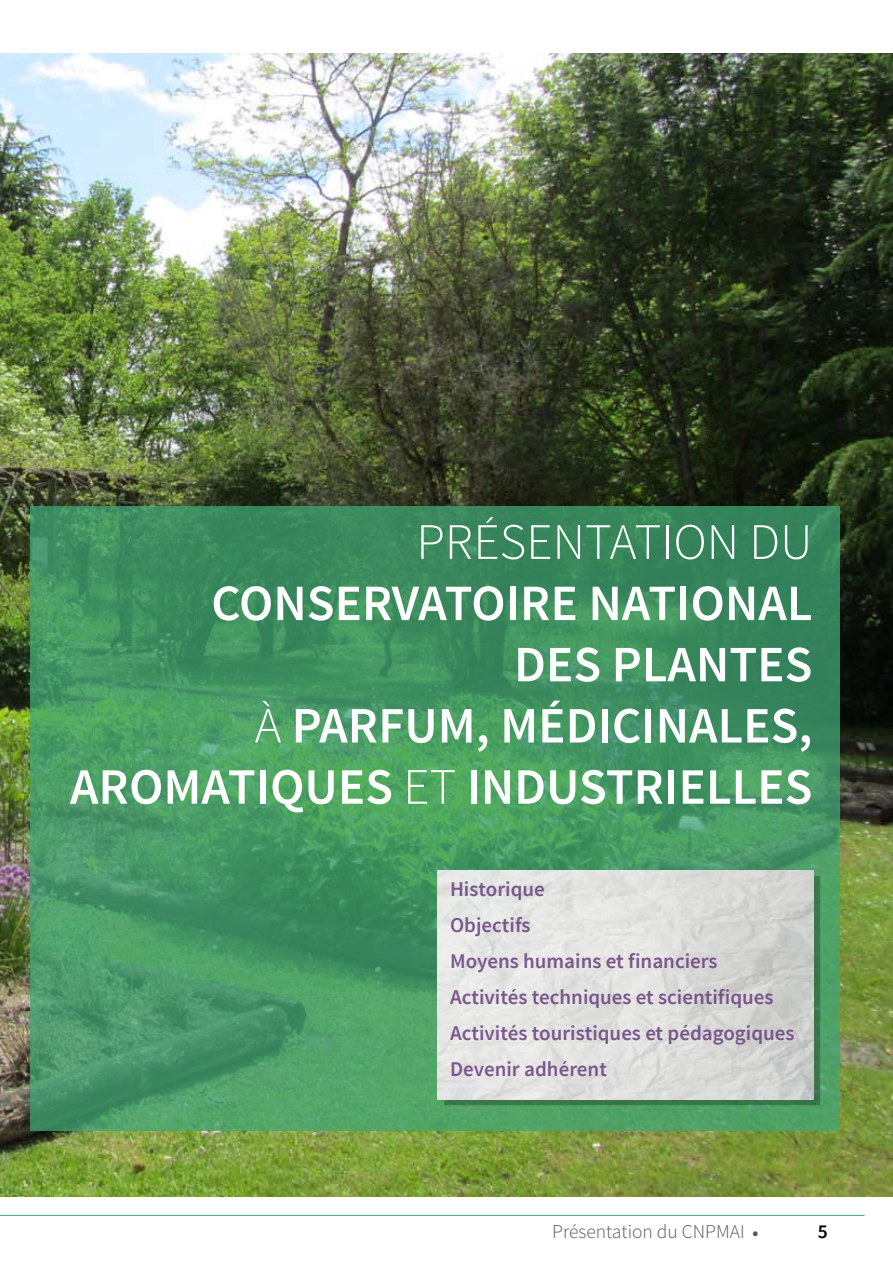
<style>
.page{position:relative;width:893px;height:1263px;background:#fff}
.page>*{position:absolute;margin:0;border:0;box-sizing:border-box;transform-origin:0 0}
.t1{font:600 51px/61.2px "Source Sans Pro";color:#fff}
.t2{font:300 51px "Source Sans Pro";color:#fff}
.t3{font:600 21px/36px "Source Sans Pro";color:#6d4782}
.t4{font:300 19.5px "Source Sans Pro";color:#58585a}
.t5{font:600 19.5px "Source Sans Pro";color:#000}
.s1{font-weight:300}
.s2{font-weight:900;font-size:16.5px}
</style>
<div class="page">
<hr style="left:0;top:1215px;width:865px;height:1px;background:#41a775">
<img style="left:0;top:54px;width:893px;height:1142px">
<svg style="left:30px;top:506px;width:809px;height:625px;background:#449562"></svg>
<div style="left:444px;top:876px;width:377px;height:230px;background:#000;opacity:.3"></div>
<img style="left:437px;top:870px;width:376px;height:229px">
<h1 class="t2" style="left:416px;top:511px;width:269px">PRÉSENTATION</h1>
<h1 class="t2" style="left:749px;top:511px;width:65px">DU</h1>
<h1 class="t1" style="left:211px;top:574px;width:233px">conservatoi</h1>
<h1 class="t1" style="left:520px;top:574px;width:129px">re natio</h1>
<h1 class="t1" style="left:514px;top:574px;width:272px;text-indent:211px">nal des plantes</h1>
<h1 class="t1" style="left:255px;top:696px;width:155px"><span class="s1">À</span> parfum</h1>
<h1 class="t1" style="left:476px;top:696px;width:242px">, m édici nales</h1>
<h1 class="t1" style="left:798px;top:696px;width:16px">,</h1>
<h1 class="t1" style="left:70px;top:757px;width:89px">aromatiques</h1>
<h1 class="t1" style="left:403px;top:757px;width:286px"><span class="s1">ET</span> industrielles</h1>
<p class="t3" style="left:450px;top:872px;width:346px">Historique<br>Objectifs<br>Moyens humains et financiers<br>Activités techniques et scientifiques<br>Activités touristiques et pédagogiques<br>Devenir adhérent</p>
<p class="t4" style="left:552px;top:1220px;width:208px">PRÉSENTATION DU CNPMAI <span class="s2">•</span></p>
<p class="t5" style="left:818px;top:1219px;width:12px">5</p>
</div>
